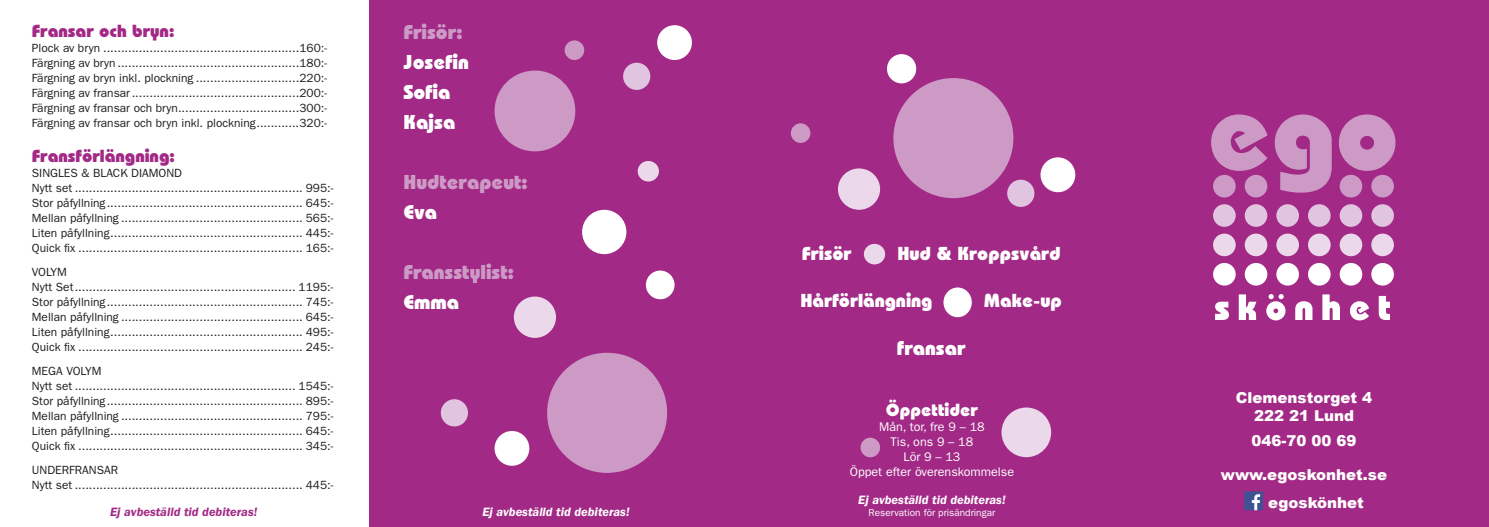
<style>
.page{position:relative;width:1489px;height:527px;background:#fff}
.page>*{position:absolute;margin:0;border:0;box-sizing:border-box;transform-origin:0 0}
.t1{font:800 20px "Bauhaus Std";color:#cd9ac6}
.t2{font:800 20px/30px "Bauhaus Std";color:#fff}
.t3{font:800 18.75px "Bauhaus Std";color:#fff}
.t4{font:800 17.5px "Bauhaus Std";color:#a22986}
.t5{font:800 17.5px "Bauhaus Std";color:#fff}
.t6{font:900 15px/18px "Arial";color:#fff;text-align:center}
.t7{font:12.5px/15px "ITC Franklin Gothic Std";color:#fff;text-align:center}
.t8{font:italic 600 12.5px "ITC Franklin Gothic Std";color:#fff}
.t9{font:italic 600 12.5px "ITC Franklin Gothic Std";color:#a22986}
.t10{font:11.88px/15px "ITC Franklin Gothic Std";color:#1d1d1b}
.t11{font:10px "ITC Franklin Gothic Std";color:#fff}
</style>
<div class="page">
<div style="left:370px;top:0;width:1118px;height:526px;background:#a22986"></div>
<div style="left:790px;top:123px;width:20px;height:20px;background:#cd9ac6;border-radius:50%"></div>
<div style="left:564px;top:40px;width:20px;height:20px;background:#cd9ac6;border-radius:50%"></div>
<div style="left:1212px;top:204px;width:23px;height:23px;background:#e0c4e0;border-radius:50%"></div>
<div style="left:1244px;top:204px;width:23px;height:23px;background:#e0c4e0;border-radius:50%"></div>
<div style="left:1276px;top:204px;width:22px;height:23px;background:#e0c4e0;border-radius:50%"></div>
<div style="left:1307px;top:204px;width:23px;height:23px;background:#e0c4e0;border-radius:50%"></div>
<div style="left:1339px;top:204px;width:23px;height:23px;background:#e0c4e0;border-radius:50%"></div>
<div style="left:1371px;top:204px;width:22px;height:23px;background:#e0c4e0;border-radius:50%"></div>
<div style="left:1212px;top:175px;width:23px;height:22px;background:#cd9ac6;border-radius:50%"></div>
<div style="left:1244px;top:175px;width:23px;height:22px;background:#cd9ac6;border-radius:50%"></div>
<div style="left:1339px;top:175px;width:23px;height:22px;background:#cd9ac6;border-radius:50%"></div>
<div style="left:1371px;top:175px;width:22px;height:22px;background:#cd9ac6;border-radius:50%"></div>
<div style="left:1212px;top:263px;width:23px;height:22px;background:#fff;border-radius:50%"></div>
<div style="left:1244px;top:263px;width:23px;height:22px;background:#fff;border-radius:50%"></div>
<div style="left:1276px;top:263px;width:22px;height:22px;background:#fff;border-radius:50%"></div>
<div style="left:1307px;top:263px;width:23px;height:22px;background:#fff;border-radius:50%"></div>
<div style="left:1339px;top:263px;width:23px;height:22px;background:#fff;border-radius:50%"></div>
<div style="left:1371px;top:263px;width:22px;height:22px;background:#fff;border-radius:50%"></div>
<div style="left:1212px;top:233px;width:23px;height:23px;background:#ebd8eb;border-radius:50%"></div>
<div style="left:1244px;top:233px;width:23px;height:23px;background:#ebd8eb;border-radius:50%"></div>
<div style="left:1276px;top:233px;width:22px;height:23px;background:#ebd8eb;border-radius:50%"></div>
<div style="left:1307px;top:233px;width:23px;height:23px;background:#ebd8eb;border-radius:50%"></div>
<div style="left:1339px;top:233px;width:23px;height:23px;background:#ebd8eb;border-radius:50%"></div>
<div style="left:1371px;top:233px;width:22px;height:23px;background:#ebd8eb;border-radius:50%"></div>
<svg style="left:1211px;top:114px;width:56px;height:57px"></svg>
<svg style="left:1274px;top:114px;width:57px;height:78px"></svg>
<svg style="left:1338px;top:114px;width:57px;height:57px"></svg>
<svg style="left:1215px;top:301px;width:13px;height:18px"></svg>
<svg style="left:1238px;top:294px;width:18px;height:25px"></svg>
<svg style="left:1295px;top:301px;width:17px;height:18px"></svg>
<svg style="left:1322px;top:294px;width:17px;height:25px"></svg>
<svg style="left:1350px;top:301px;width:18px;height:19px"></svg>
<svg style="left:1378px;top:295px;width:11px;height:24px"></svg>
<svg style="left:1266px;top:294px;width:19px;height:26px"></svg>
<div style="left:1244px;top:491px;width:18px;height:18px;background:#3e5294"></div>
<svg style="left:1251px;top:494px;width:8px;height:15px"></svg>
<div style="left:893px;top:78px;width:120px;height:120px;background:#cd9ac6;border-radius:50%"></div>
<div style="left:547px;top:352px;width:120px;height:120px;background:#cd9ac6;border-radius:50%"></div>
<div style="left:494px;top:70px;width:81px;height:81px;background:#cd9ac6;border-radius:50%"></div>
<div style="left:886px;top:54px;width:30px;height:29px;background:#fff;border-radius:50%"></div>
<div style="left:582px;top:209px;width:44px;height:45px;background:#fff;border-radius:50%"></div>
<div style="left:863px;top:244px;width:22px;height:20px;background:#ebd8eb;border-radius:50%"></div>
<div style="left:637px;top:161px;width:22px;height:20px;background:#ebd8eb;border-radius:50%"></div>
<div style="left:838px;top:168px;width:42px;height:41px;background:#ebd8eb;border-radius:50%"></div>
<div style="left:514px;top:296px;width:42px;height:41px;background:#ebd8eb;border-radius:50%"></div>
<div style="left:1040px;top:157px;width:35px;height:35px;background:#fff;border-radius:50%"></div>
<div style="left:657px;top:25px;width:35px;height:35px;background:#fff;border-radius:50%"></div>
<div style="left:494px;top:430px;width:35px;height:35px;background:#fff;border-radius:50%"></div>
<div style="left:646px;top:270px;width:28px;height:29px;background:#fff;border-radius:50%"></div>
<div style="left:1007px;top:179px;width:27px;height:28px;background:#e0c4e0;border-radius:50%"></div>
<div style="left:623px;top:63px;width:27px;height:27px;background:#e0c4e0;border-radius:50%"></div>
<div style="left:441px;top:399px;width:27px;height:27px;background:#e0c4e0;border-radius:50%"></div>
<div style="left:860px;top:437px;width:20px;height:20px;background:#cd9ac6;border-radius:50%"></div>
<div style="left:1001px;top:407px;width:50px;height:49px;background:#ebd8eb;border-radius:50%"></div>
<div style="left:943px;top:287px;width:28px;height:30px;background:#fff;border-radius:50%"></div>
<h3 class="t4" style="left:32px;top:21px;width:144px">Fransar och bryn:</h3>
<p class="t10" style="left:32px;top:41px;width:296px;text-align:justify">Plock av bryn .......................................................160:- Färgning av bryn ...................................................180:- Färgning av bryn inkl. plockning .............................220:- Färgning av fransar...............................................200:- Färgning av fransar och bryn..................................300:- Färgning av fransar och bryn inkl. plockning............320:-</p>
<h3 class="t4" style="left:32px;top:145px;width:144px">Fransförlängning:</h3>
<p class="t10" style="left:32px;top:165px;width:303px">SINGLES &amp; BLACK DIAMOND<br>Nytt set ................................................................ 995:- Stor påfyllning....................................................... 645:- Mellan påfyllning ................................................... 565:- Liten påfyllning...................................................... 445:- Quick fix ............................................................... 165:-</p>
<p class="t10" style="left:32px;top:264px;width:303px">VOLYM<br>Nytt Set.............................................................. 1195:- Stor påfyllning....................................................... 745:- Mellan påfyllning ................................................... 645:- Liten påfyllning...................................................... 495:- Quick fix ............................................................... 245:-</p>
<p class="t10" style="left:32px;top:363px;width:303px">MEGA VOLYM<br>Nytt set .............................................................. 1545:- Stor påfyllning....................................................... 895:- Mellan påfyllning ................................................... 795:- Liten påfyllning...................................................... 645:- Quick fix ............................................................... 345:-</p>
<p class="t10" style="left:32px;top:462px;width:303px">UNDERFRANSAR<br>Nytt set ................................................................ 445:-</p>
<p class="t9" style="left:110px;top:504px;width:149px">Ej avbeställd tid debiteras!</p>
<h1 class="t1" style="left:403px;top:20px;width:61px">Frisör:</h1>
<h1 class="t2" style="left:403px;top:47px;width:67px">Josefin<br>Sofia<br>Kajsa</h1>
<h1 class="t1" style="left:403px;top:170px;width:126px">Hudterapeut:</h1>
<h1 class="t2" style="left:403px;top:197px;width:35px">Eva</h1>
<h1 class="t1" style="left:403px;top:260px;width:112px">Fransstylist:</h1>
<h1 class="t2" style="left:403px;top:287px;width:57px">Emma</h1>
<p class="t8" style="left:482px;top:504px;width:149px">Ej avbeställd tid debiteras!</p>
<h2 class="t3" style="left:801px;top:242px;width:51px">Frisör</h2>
<h2 class="t3" style="left:897px;top:242px;width:165px">Hud &amp; Kroppsvård</h2>
<h2 class="t3" style="left:800px;top:289px;width:133px">Hårförlängning</h2>
<h2 class="t3" style="left:983px;top:289px;width:80px">Make-up</h2>
<h1 class="t2" style="left:897px;top:332px;width:70px">fransar</h1>
<h3 class="t5" style="left:885px;top:399px;width:94px">Öppettider</h3>
<p class="t7" style="left:849px;top:419px;width:166px">Mån, tor, fre 9 – 18<br>Tis, ons 9 – 18<br>Lör 9 – 13<br>Öppet efter överenskommelse</p>
<p class="t8" style="left:858px;top:492px;width:149px">Ej avbeställd tid debiteras!</p>
<p class="t11" style="left:868px;top:506px;width:128px">Reservation för prisändringar</p>
<p class="t6" style="left:1235px;top:387px;width:138px">Clemenstorget 4<br>222 21 Lund</p>
<p class="t6" style="left:1251px;top:431px;width:107px">046-70 00 69</p>
<p class="t6" style="left:1267px;top:460px;width:120px;line-height:27.5px;text-align:left;text-indent:-47px">www.egoskonhet.se egoskönhet</p>
</div>
